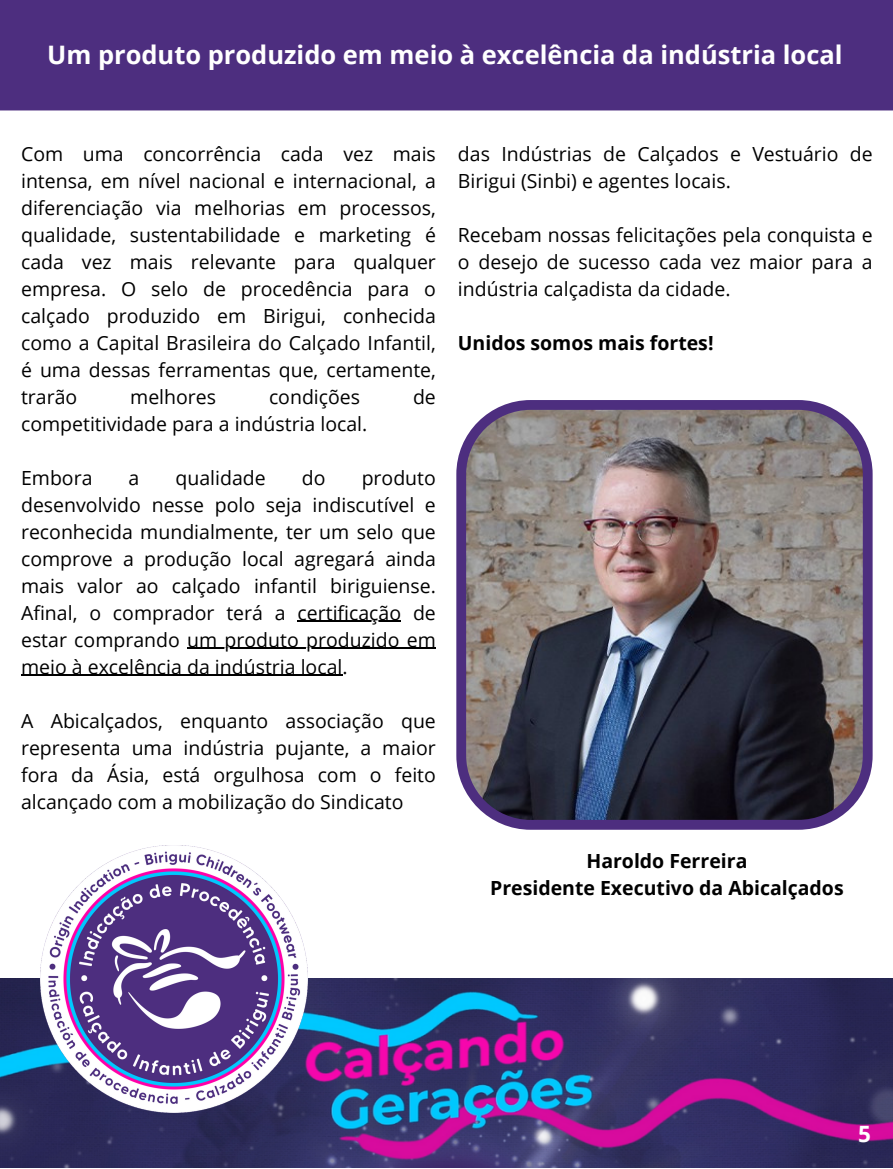
<style>
.page{position:relative;width:893px;height:1169px;background:#fff}
.page>*{position:absolute;margin:0;border:0;box-sizing:border-box;transform-origin:0 0}
.t1{font:700 25.5px "Open Sans";color:#fff}
.t2{font:700 22.5px "Open Sans";color:#fff}
.t3{font:19.5px/27px "Open Sans";color:#000;text-align:justify}
.t4{font:700 19.5px "Open Sans";color:#000}
</style>
<div class="page">
<div style="left:0;top:0;width:892px;height:110px;background:#4d2e7f"></div>
<img style="left:456px;top:400px;width:416px;height:430px">
<img style="left:0;top:979px;width:892px;height:189px">
<img style="left:40px;top:845px;width:268px;height:268px">
<hr style="left:297px;top:621px;width:104px;height:1px;background:#000">
<hr style="left:187px;top:648px;width:249px;height:1px;background:#000">
<hr style="left:21px;top:675px;width:321px;height:1px;background:#000">
<p class="t1" style="left:47px;top:37px;width:797px">Um produto produzido em meio à excelência da indústria local</p>
<p class="t3" style="left:21px;top:140px;width:416px">Com uma concorrência cada vez mais intensa, em nível nacional e internacional, a diferenciação via melhorias em processos, qualidade, sustentabilidade e marketing é cada vez mais relevante para qualquer empresa. O selo de procedência para o calçado produzido em Birigui, conhecida como a Capital Brasileira do Calçado Infantil, é uma dessas ferramentas que, certamente, trarão</p>
<p class="t3" style="left:130px;top:383px;width:87px">melhores</p>
<p class="t3" style="left:269px;top:383px;width:93px">condições</p>
<p class="t3" style="left:413px;top:383px;width:24px">de</p>
<p class="t3" style="left:21px;top:410px;width:348px">competitividade para a indústria local.</p>
<p class="t3" style="left:21px;top:464px;width:73px">Embora</p>
<p class="t3" style="left:129px;top:464px;width:12px">a</p>
<p class="t3" style="left:175px;top:464px;width:92px">qualidade</p>
<p class="t3" style="left:302px;top:464px;width:25px">do</p>
<p class="t3" style="left:21px;top:464px;width:416px;text-indent:340px">produto desenvolvido nesse polo seja indiscutível e reconhecida mundialmente, ter um selo que comprove a produção local agregará ainda mais valor ao calçado infantil biriguiense.<br>Afinal, o comprador terá a certificação de estar comprando um produto produzido em meio à excelência da indústria local.</p>
<p class="t3" style="left:21px;top:706px;width:416px">A Abicalçados, enquanto associação que representa uma indústria pujante, a maior fora da Ásia, está orgulhosa com o feito alcançado com a mobilização do Sindicato</p>
<p class="t3" style="left:458px;top:140px;width:416px">das Indústrias de Calçados e Vestuário de<br>Birigui (Sinbi) e agentes locais.</p>
<p class="t3" style="left:458px;top:221px;width:416px">Recebam nossas felicitações pela conquista e o desejo de sucesso cada vez maior para a indústria calçadista da cidade.</p>
<p class="t4" style="left:458px;top:329px;width:257px">Unidos somos mais fortes!</p>
<p class="t4" style="left:586px;top:847px;width:162px">Haroldo Ferreira</p>
<p class="t4" style="left:490px;top:874px;width:355px">Presidente Executivo da Abicalçados</p>
<p class="t2" style="left:858px;top:1118px;width:14px">5</p>
</div>
